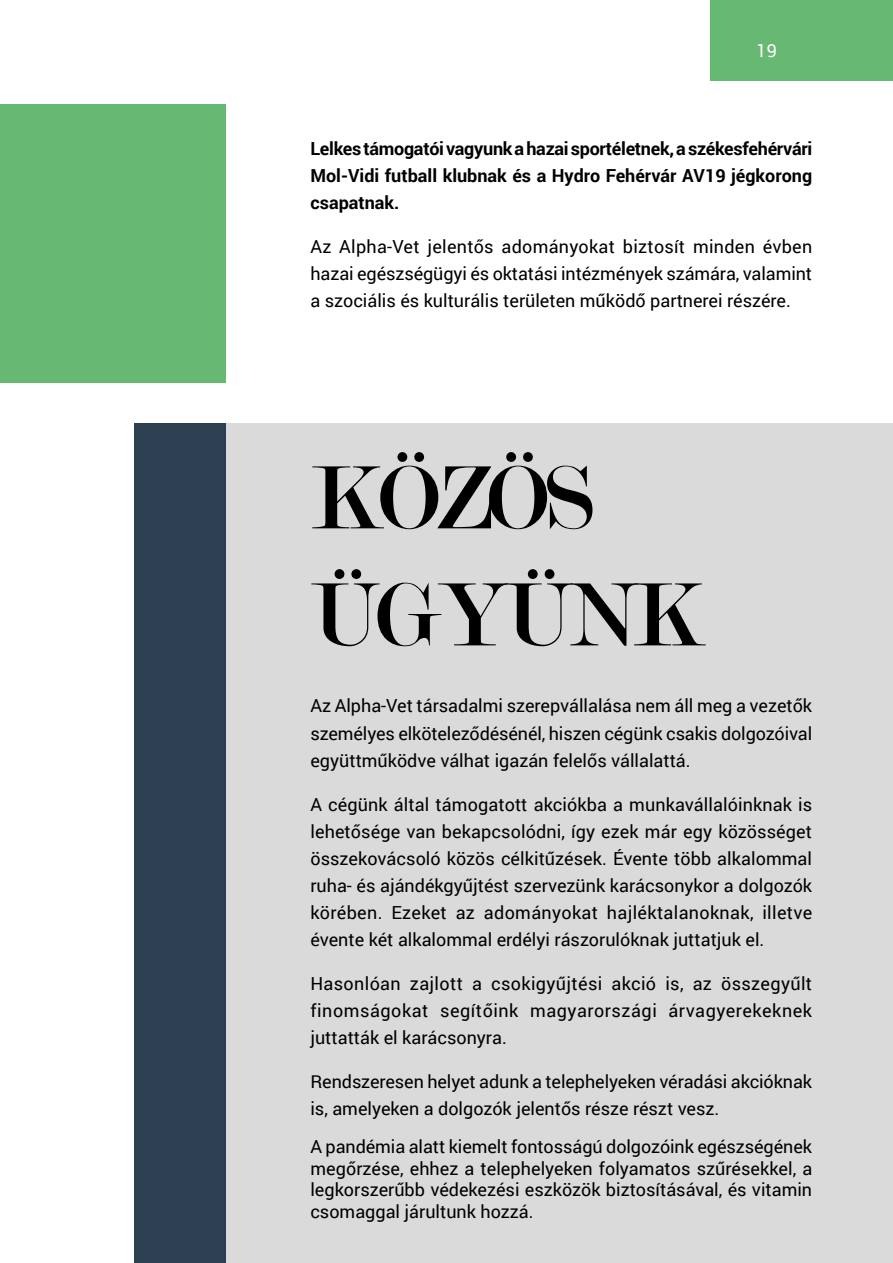
<style>
.page{position:relative;width:893px;height:1263px;background:#fff}
.page>*{position:absolute;margin:0;border:0;box-sizing:border-box;transform-origin:0 0}
.t1{font:96px/117px "Modern";letter-spacing:-.03em;color:#000}
.t2{font:18px/27px "Roboto";color:#000;text-align:justify}
.t3{font:700 18px/27px "Roboto";color:#000;text-align:justify}
.t4{font:18px "Roboto";color:#fff}
</style>
<div class="page">
<div style="left:225px;top:423px;width:668px;height:840px;background:#dadada"></div>
<div style="left:0;top:104px;width:225px;height:279px;background:#67b872"></div>
<div style="left:710px;top:0;width:183px;height:81px;background:#67b872"></div>
<div style="left:134px;top:423px;width:91px;height:840px;background:#2d4052"></div>
<p class="t4" style="left:756px;top:38px;width:22px">19</p>
<p class="t3" style="left:310px;top:134px;width:503px">Lelkes támogatói vagyunk a hazai sportéletnek, a székesfehérvári Mol-Vidi futball klubnak és a Hydro Fehérvár AV19 jégkorong csapatnak.</p>
<p class="t2" style="left:310px;top:233px;width:503px">Az Alpha-Vet jelentős adományokat biztosít minden évben hazai egészségügyi és oktatási intézmények számára, valamint a szociális és kulturális területen működő partnerei részére.</p>
<h1 class="t1" style="left:310px;top:441px;width:394px">KÖZÖS<br>ÜGYÜNK</h1>
<p class="t2" style="left:310px;top:692px;width:503px">Az Alpha-Vet társadalmi szerepvállalása nem áll meg a vezetők személyes elköteleződésénél, hiszen cégünk csakis dolgozóival együttműködve válhat igazán felelős vállalattá.</p>
<p class="t2" style="left:310px;top:790px;width:503px">A cégünk által támogatott akciókba a munkavállalóinknak is lehetősége van bekapcsolódni, így ezek már egy közösséget összekovácsoló közös célkitűzések. Évente több alkalommal ruha- és ajándékgyűjtést szervezünk karácsonykor a dolgozók körében. Ezeket az adományokat hajléktalanoknak, illetve évente két alkalommal erdélyi rászorulóknak juttatjuk el.</p>
<p class="t2" style="left:310px;top:969px;width:503px">Hasonlóan zajlott a csokigyűjtési akció is, az összegyűlt finomságokat segítőink magyarországi árvagyerekeknek juttatták el karácsonyra.</p>
<p class="t2" style="left:310px;top:1067px;width:503px">Rendszeresen helyet adunk a telephelyeken véradási akcióknak is, amelyeken a dolgozók jelentős része részt vesz.</p>
<p class="t2" style="left:310px;top:1135px;width:503px;line-height:21.6px">A pandémia alatt kiemelt fontosságú dolgozóink egészségének megőrzése, ehhez a telephelyeken folyamatos szűrésekkel, a legkorszerűbb védekezési eszközök biztosításával, és vitamin csomaggal járultunk hozzá.</p>
</div>
